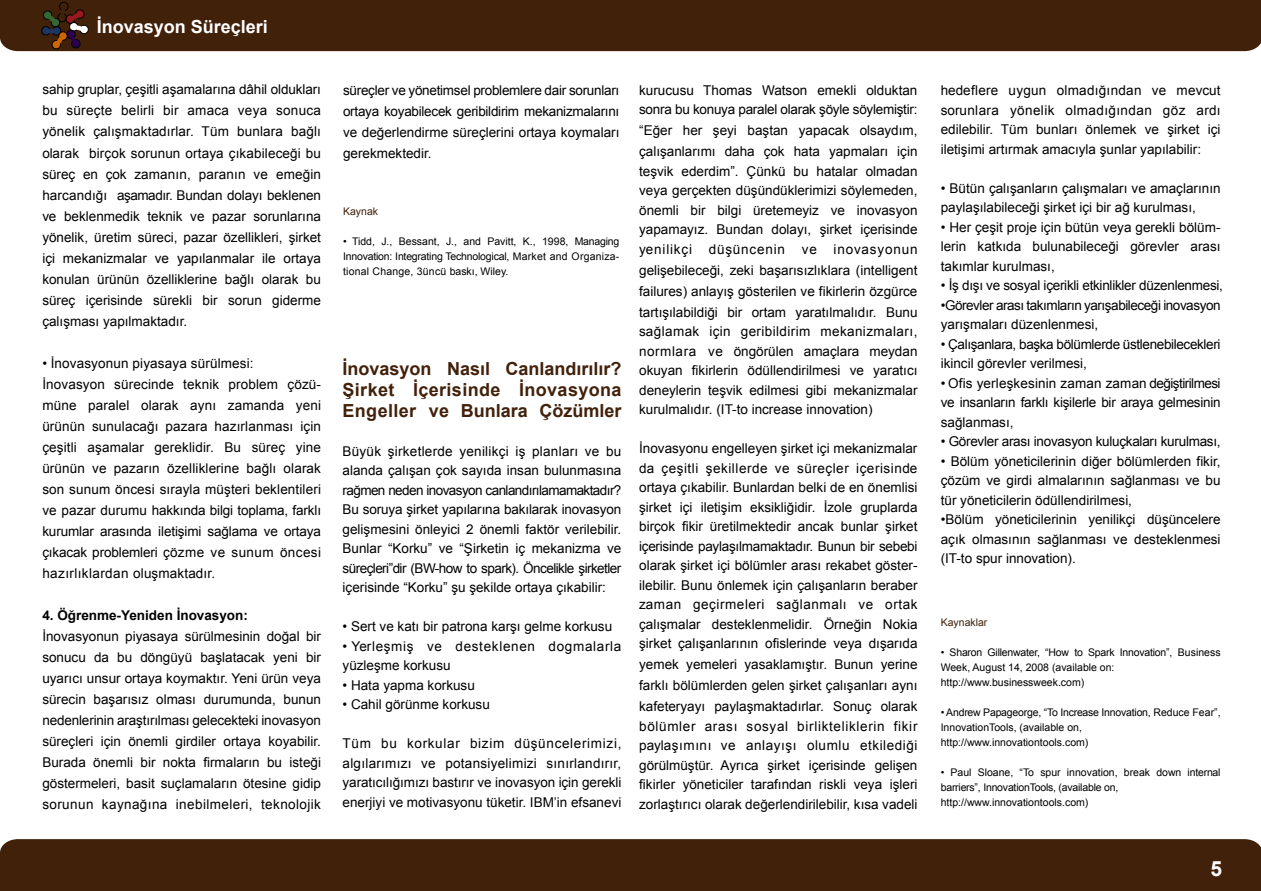
<style>
.page{position:relative;width:1261px;height:891px;background:#fff}
.page>*{position:absolute;margin:0;border:0;box-sizing:border-box;transform-origin:0 0}
.t1{font:700 21px "Arial";color:#fff}
.t2{font:700 18px/21px "Arial";letter-spacing:.02em;color:#42210b;text-align:justify}
.t3{font:700 18px "Arial";color:#fff}
.t4{font:13.5px/19.5px "Arial";color:#000;text-align:justify}
.t5{font:13.5px/19.5px "Arial";letter-spacing:-.02em;color:#000}
.t6{font:13.5px/19.5px "Arial";letter-spacing:-.035em;color:#000}
.t7{font:13.5px/19.5px "Arial";letter-spacing:-.025em;color:#000}
.t8{font:13.5px/19.5px "Arial";letter-spacing:.05em;color:#000}
.t9{font:10.5px/15px "Arial";color:#000}
.t10{font:10.5px "Arial";color:#42210b}
.s1{font-weight:700}
</style>
<div class="page">
<div style="left:0;top:839px;width:1261px;height:52px;background:#42210b"></div>
<div style="left:0;top:0;width:1261px;height:51px;background:#42210b"></div>
<svg style="left:41px;top:1px;width:48px;height:49px;background:#482b1c"></svg>
<p class="t3" style="left:97px;top:15px;width:173px">İnovasyon Süreçleri</p>
<p class="t4" style="left:42px;top:79px;width:280px;line-height:21px">sahip gruplar, çeşitli aşamalarına dâhil oldukları bu süreçte belirli bir amaca veya sonuca yönelik çalışmaktadırlar. Tüm bunlara bağlı olarak birçok sorunun ortaya çıkabileceği bu süreç en çok zamanın, paranın ve emeğin harcandığı aşamadır. Bundan dolayı beklenen ve beklenmedik teknik ve pazar sorunlarına yönelik, üretim süreci, pazar özellikleri, şirket içi mekanizmalar ve yapılanmalar ile ortaya konulan ürünün özelliklerine bağlı olarak bu süreç içerisinde sürekli bir sorun giderme çalışması yapılmaktadır.</p>
<p class="t4" style="left:42px;top:352px;width:280px;line-height:21px;text-align:left">• İnovasyonun piyasaya sürülmesi:<br>İnovasyon sürecinde teknik problem çözü&shy;müne paralel olarak aynı zamanda yeni ürünün sunulacağı pazara hazırlanması için çeşitli aşamalar gereklidir. Bu süreç yine ürünün ve pazarın özelliklerine bağlı olarak son sunum öncesi sırayla müşteri beklentileri ve pazar durumu hakkında bilgi toplama, farklı kurumlar arasında iletişimi sağlama ve ortaya çıkacak problemleri çözme ve sunum öncesi hazırlıklardan oluşmaktadır.</p>
<p class="t4" style="left:42px;top:604px;width:280px;line-height:21px;text-align:left"><span class="s1">4. Öğrenme-Yeniden İnovasyon:<br></span>İnovasyonun piyasaya sürülmesinin doğal bir sonucu da bu döngüyü başlatacak yeni bir uyarıcı unsur ortaya koymaktır. Yeni ürün veya sürecin başarısız olması durumunda, bunun nedenlerinin araştırılması gelecekteki inovasyon süreçleri için önemli girdiler ortaya koyabilir.<br>Burada önemli bir nokta firmaların bu isteği göstermeleri, basit suçlamaların ötesine gidip sorunun kaynağına inebilmeleri, teknolojik</p>
<p class="t4" style="left:343px;top:80px;width:278px;line-height:21px">süreçler ve yönetimsel problemlere dair sorunları ortaya koyabilecek geribildirim mekanizmalarını ve değerlendirme süreçlerini ortaya koymaları gerekmektedir.</p>
<p class="t10" style="left:343px;top:205px;width:37px">Kaynak</p>
<p class="t9" style="left:343px;top:234px;width:278px;text-align:justify">• Tidd, J., Bessant, J., and Pavitt, K., 1998, Managing Innovation: Integrating Technological, Market and Organiza&shy;tional Change, 3üncü baskı, Wiley.</p>
<p class="t2" style="left:342px;top:358px;width:280px">İnovasyon Nasıl Canlandırılır?<br>Şirket İçerisinde İnovasyona Engeller ve Bunlara Çözümler</p>
<p class="t4" style="left:342px;top:441px;width:280px">Büyük şirketlerde yenilikçi iş planları ve bu alanda çalışan çok sayıda insan bulunmasına rağmen neden inovasyon canlandırılamamaktadır?<br>Bu soruya şirket yapılarına bakılarak inovasyon gelişmesini önleyici 2 önemli faktör verilebilir.<br>Bunlar “Korku” ve “Şirketin iç mekanizma ve süreçleri”dir (BW-how to spark). Öncelikle şirketler içerisinde “Korku” şu şekilde ortaya çıkabilir:</p>
<p class="t4" style="left:342px;top:617px;width:271px">• Sert ve katı bir patrona karşı gelme korkusu</p>
<p class="t8" style="left:342px;top:636px;width:280px">• Yerleşmiş ve desteklenen dogmalarla yüzleşme korkusu</p>
<p class="t4" style="left:342px;top:675px;width:134px">• Hata yapma korkusu</p>
<p class="t4" style="left:342px;top:694px;width:149px">• Cahil görünme korkusu</p>
<p class="t4" style="left:342px;top:733px;width:280px">Tüm bu korkular bizim düşüncelerimizi, algılarımızı ve potansiyelimizi sınırlandırır, yaratıcılığımızı bastırır ve inovasyon için gerekli enerjiyi ve motivasyonu tüketir. IBM’in efsanevi</p>
<p class="t5" style="left:639px;top:80px;width:280px">kurucusu Thomas Watson emekli olduktan sonra bu konuya paralel olarak şöyle söylemiştir:</p>
<p class="t4" style="left:639px;top:120px;width:280px;line-height:21px">“Eğer her şeyi baştan yapacak olsaydım, çalışanlarımı daha çok hata yapmaları için</p>
<p class="t4" style="left:639px;top:161px;width:280px">teşvik ederdim”. Çünkü bu hatalar olmadan veya gerçekten düşündüklerimizi söylemeden, önemli bir bilgi üretemeyiz ve inovasyon yapamayız. Bundan dolayı, şirket içerisinde yenilikçi düşüncenin ve inovasyonun</p>
<p class="t4" style="left:639px;top:259px;width:280px;line-height:21px">gelişebileceği, zeki başarısızlıklara (intelligent failures) anlayış gösterilen ve fikirlerin özgürce tartışılabildiği bir ortam yaratılmalıdır. Bunu</p>
<p class="t4" style="left:639px;top:322px;width:280px">sağlamak için geribildirim mekanizmaları, normlara ve öngörülen amaçlara meydan okuyan fikirlerin ödüllendirilmesi ve yaratıcı deneylerin teşvik edilmesi gibi mekanizmalar kurulmalıdır. (IT-to increase innovation)</p>
<p class="t4" style="left:639px;top:439px;width:280px">İnovasyonu engelleyen şirket içi mekanizmalar da çeşitli şekillerde ve süreçler içerisinde ortaya çıkabilir. Bunlardan belki de en önemlisi şirket içi iletişim eksikliğidir. İzole gruplarda birçok fikir üretilmektedir ancak bunlar şirket içerisinde paylaşılmamaktadır. Bunun bir sebebi olarak şirket içi bölümler arası rekabet göster&shy;ilebilir. Bunu önlemek için çalışanların beraber zaman geçirmeleri sağlanmalı ve ortak çalışmalar desteklenmelidir. Örneğin Nokia şirket çalışanlarının ofislerinde veya dışarıda</p>
<p class="t4" style="left:639px;top:654px;width:280px;line-height:21px">yemek yemeleri yasaklamıştır. Bunun yerine farklı bölümlerden gelen şirket çalışanları aynı kafeteryayı paylaşmaktadırlar. Sonuç olarak</p>
<p class="t4" style="left:639px;top:716px;width:280px">bölümler arası sosyal birlikteliklerin fikir paylaşımını ve anlayışı olumlu etkilediği görülmüştür. Ayrıca şirket içerisinde gelişen fikirler yöneticiler tarafından riskli veya işleri zorlaştırıcı olarak değerlendirilebilir, kısa vadeli</p>
<p class="t4" style="left:940px;top:81px;width:281px">hedeflere uygun olmadığından ve mevcut sorunlara yönelik olmadığından göz ardı edilebilir. Tüm bunları önlemek ve şirket içi iletişimi artırmak amacıyla şunlar yapılabilir:</p>
<p class="t4" style="left:940px;top:178px;width:281px">• Bütün çalışanların çalışmaları ve amaçlarının paylaşılabileceği şirket içi bir ağ kurulması,</p>
<p class="t4" style="left:940px;top:217px;width:281px">• Her çeşit proje için bütün veya gerekli bölüm&shy;lerin katkıda bulunabileceği görevler arası takımlar kurulması,</p>
<p class="t5" style="left:940px;top:276px;width:284px">• İş dışı ve sosyal içerikli etkinlikler düzenlenmesi,</p>
<p class="t6" style="left:940px;top:295px;width:281px">•Görevler arası takımların yarışabileceği inovasyon yarışmaları düzenlenmesi,</p>
<p class="t7" style="left:940px;top:334px;width:281px">• Çalışanlara, başka bölümlerde üstlenebilecekleri ikincil görevler verilmesi,</p>
<p class="t4" style="left:940px;top:373px;width:281px">• Ofis yerleşkesinin zaman zaman değiştirilmesi ve insanların farklı kişilerle bir araya gelmesinin sağlanması,</p>
<p class="t5" style="left:940px;top:432px;width:281px">• Görevler arası inovasyon kuluçkaları kurulması,</p>
<p class="t4" style="left:940px;top:451px;width:281px">• Bölüm yöneticilerinin diğer bölümlerden fikir, çözüm ve girdi almalarının sağlanması ve bu tür yöneticilerin ödüllendirilmesi,</p>
<p class="t4" style="left:940px;top:510px;width:281px">•Bölüm yöneticilerinin yenilikçi düşüncelere açık olmasının sağlanması ve desteklenmesi (IT-to spur innovation).</p>
<p class="t10" style="left:940px;top:616px;width:48px">Kaynaklar</p>
<p class="t9" style="left:940px;top:645px;width:281px">• Sharon Gillenwater, “How to Spark Innovation”, Business<br>Week, August 14, 2008 (available on: http://www.businessweek.com)</p>
<p class="t9" style="left:940px;top:705px;width:281px">• Andrew Papageorge, “To Increase Innovation, Reduce Fear”,<br>InnovationTools, (available on, http://www.innovationtools.com)</p>
<p class="t9" style="left:940px;top:765px;width:281px">• Paul Sloane, “To spur innovation, break down internal barriers”, InnovationTools, (available on, http://www.innovationtools.com)</p>
<p class="t1" style="left:1210px;top:854px;width:13px">5</p>
</div>
